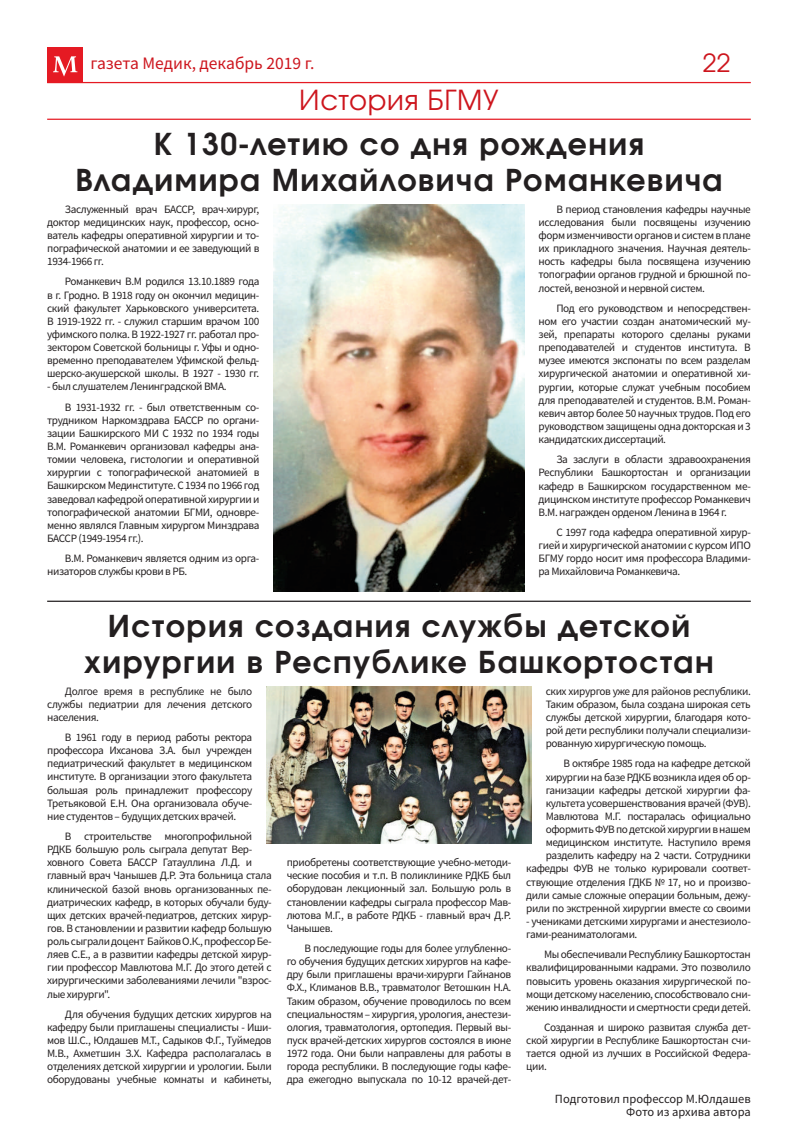
<style>
.page{position:relative;width:798px;height:1134px;background:#fff}
.page>*{position:absolute;margin:0;border:0;box-sizing:border-box;transform-origin:0 0}
.t1{font:700 30px/36px "Evolventa";letter-spacing:.05em;color:#231f20;text-align:center}
.t2{font:27.5px "Evolventa";letter-spacing:.025em;color:#cd151d}
.t3{font:25px "Evolventa";color:#cd151d}
.t4{font:17.5px "Source Sans Pro";color:#cd151d}
.t5{font:12.5px/13.1px "Source Sans Pro";color:#231f20;text-align:right}
.t6{font:11.25px/13.1px "Source Sans Pro";letter-spacing:-.035em;color:#231f20;text-align:justify}
</style>
<div class="page">
<div style="left:47px;top:47px;width:36px;height:36px;background:#e51a23"></div>
<svg style="left:53px;top:56px;width:24px;height:21px"></svg>
<hr style="left:47px;top:82px;width:703px;height:1px;background:#e51a23">
<hr style="left:47px;top:119px;width:703px;height:1px;background:#e51a23">
<hr style="left:47px;top:601px;width:703px;height:1px;background:#231f20">
<img style="left:273px;top:204px;width:251px;height:388px">
<img style="left:266px;top:686px;width:265px;height:157px">
<h3 class="t4" style="left:90px;top:52px;width:225px">газета Медик, декабрь 2019 г.</h3>
<h3 class="t3" style="left:702px;top:48px;width:29px">22</h3>
<h2 class="t2" style="left:299px;top:83px;width:201px">История БГМУ</h2>
<h1 class="t1" style="left:75px;top:126px;width:648px">К 130-летию со дня рождения<br>Владимира Михайловича Романкевича</h1>
<p class="t6" style="left:47px;top:202px;width:214px;text-indent:18px">Заслуженный врач БАССР, врач-хирург, доктор медицинских наук, профессор, осно&shy;ватель кафедры оперативной хирургии и то&shy;пографической анатомии и ее заведующий в 1934-1966 гг.</p>
<p class="t6" style="left:47px;top:275px;width:214px;text-indent:18px">Романкевич В.М родился 13.10.1889 года в г. Гродно. В 1918 году он окончил медицин&shy;ский факультет Харьковского университета.<br>В 1919-1922 гг. - служил старшим врачом 100 уфимского полка. В 1922-1927 гг. работал про&shy;зектором Советской больницы г. Уфы и одно&shy;временно преподавателем Уфимской фельд&shy;шерско-акушерской школы. В 1927 - 1930 гг.</p>
<p class="t6" style="left:65px;top:376px;width:196px;line-height:20.2px;text-indent:-18px">- был слушателем Ленинградской ВМА.<br>В 1931-1932 гг. - был ответственным со-</p>
<p class="t6" style="left:47px;top:413px;width:214px">трудником Наркомздрава БАССР по органи&shy;зации Башкирского МИ С 1932 по 1934 годы В.М. Романкевич организовал кафедры ана&shy;томии человека, гистологии и оперативной хирургии с топографической анатомией в Башкирском Мединституте. С 1934 по 1966 год заведовал кафедрой оперативной хирургии и топографической анатомии БГМИ, одновре&shy;менно являлся Главным хирургом Минздрава БАССР (1949-1954 гг.).</p>
<p class="t6" style="left:47px;top:552px;width:214px;text-indent:18px">В.М. Романкевич является одним из орга&shy;низаторов службы крови в РБ.</p>
<p class="t6" style="left:538px;top:202px;width:214px;text-indent:18px">В период становления кафедры научные исследования были посвящены изучению форм изменчивости органов и систем в плане их прикладного значения. Научная деятель&shy;ность кафедры была посвящена изучению топографии органов грудной и брюшной по&shy;лостей, венозной и нервной систем.</p>
<p class="t6" style="left:538px;top:301px;width:214px;text-indent:18px">Под его руководством и непосредствен&shy;ном его участии создан анатомический му&shy;зей, препараты которого сделаны руками преподавателей и студентов института. В музее имеются экспонаты по всем разделам хирургической анатомии и оперативной хи&shy;рургии, которые служат учебным пособием для преподавателей и студентов. В.М. Роман&shy;кевич автор более 50 научных трудов. Под его руководством защищены одна докторская и 3 кандидатских диссертаций.</p>
<p class="t6" style="left:538px;top:453px;width:214px;text-indent:18px">За заслуги в области здравоохранения Республики Башкортостан и организации кафедр в Башкирском государственном ме&shy;дицинском институте профессор Романкевич В.М. награжден орденом Ленина в 1964 г.</p>
<p class="t6" style="left:538px;top:526px;width:214px;text-indent:18px">С 1997 года кафедра оперативной хирур&shy;гией и хирургической анатомии с курсом ИПО БГМУ гордо носит имя профессора Владими&shy;ра Михайловича Романкевича.</p>
<h1 class="t1" style="left:84px;top:608px;width:630px">История создания службы детской хирургии в Республике Башкортостан</h1>
<p class="t6" style="left:47px;top:684px;width:206px;text-indent:18px">Долгое время в республике не было службы педиатрии для лечения детского населения.</p>
<p class="t6" style="left:47px;top:731px;width:206px;text-indent:18px">В 1961 году в период работы ректора профессора Ихсанова З.А. был учрежден педиатрический факультет в медицинском институте. В организации этого факультета большая роль принадлежит профессору Третьяковой Е.Н. Она организовала обуче&shy;ние студентов – будущих детских врачей.</p>
<p class="t6" style="left:47px;top:830px;width:226px;text-align:left;text-indent:18px">В строительстве многопрофильной РДКБ большую роль сыграла депутат Вер&shy;ховного Совета БАССР Гатауллина Л.Д. и главный врач Чанышев Д.Р. Эта больница стала клинической базой вновь организованных пе&shy;диатрических кафедр, в которых обучали буду&shy;щих детских врачей-педиатров, детских хирур&shy;гов. В становлении и развитии кафедр большую роль сыграли доцент Байков О.К., профессор Бе&shy;ляев С.Е., а в развитии кафедры детской хирур&shy;гии профессор Мавлютова М.Г. До этого детей с хирургическими заболеваниями лечили "взрос&shy;лые хирурги".</p>
<p class="t6" style="left:47px;top:1007px;width:226px;text-indent:18px">Для обучения будущих детских хирургов на кафедру были приглашены специалисты - Иши&shy;мов Ш.С., Юлдашев М.Т., Садыков Ф.Г., Туймедов М.В., Ахметшин З.Х. Кафедра располагалась в отделениях детской хирургии и урологии. Были оборудованы учебные комнаты и кабинеты,</p>
<p class="t6" style="left:545px;top:684px;width:206px">ских хирургов уже для районов республики.<br>Таким образом, была создана широкая сеть службы детской хирургии, благодаря кото&shy;рой дети республики получали специализи&shy;рованную хирургическую помощь.</p>
<p class="t6" style="left:526px;top:757px;width:226px;text-align:right">В октябре 1985 года на кафедре детской хирургии на базе РДКБ возникла идея об ор&shy;ганизации кафедры детской хирургии фа&shy;культета усовершенствования врачей (ФУВ).<br>Мавлютова М.Г. постаралась официально оформить ФУВ по детской хирургии в нашем медицинском институте. Наступило время разделить кафедру на 2 части. Сотрудники кафедры ФУВ не только курировали соответ&shy;ствующие отделения ГДКБ № 17, но и произво&shy;дили самые сложные операции больным, дежу&shy;рили по экстренной хирургии вместе со своими</p>
<p class="t6" style="left:526px;top:915px;width:226px">- учениками детскими хирургами и анестезиоло&shy;гами-реаниматологами.</p>
<p class="t6" style="left:526px;top:948px;width:226px;text-indent:18px">Мы обеспечивали Республику Башкортостан квалифицированными кадрами. Это позволило повысить уровень оказания хирургической по&shy;мощи детскому населению, способствовало сни&shy;жению инвалидности и смертности среди детей.</p>
<p class="t6" style="left:526px;top:1021px;width:226px;text-indent:18px">Созданная и широко развитая служба дет&shy;ской хирургии в Республике Башкортостан счи&shy;тается одной из лучших в Российской Федера&shy;ции.</p>
<p class="t5" style="left:554px;top:1092px;width:197px">Подготовил профессор М.Юлдашев<br>Фото из архива автора</p>
<p class="t6" style="left:286px;top:856px;width:226px">приобретены соответствующие учебно-методи&shy;ческие пособия и т.п. В поликлинике РДКБ был оборудован лекционный зал. Большую роль в становлении кафедры сыграла профессор Мав&shy;лютова М.Г., в работе РДКБ - главный врач Д.Р.<br>Чанышев.</p>
<p class="t6" style="left:286px;top:942px;width:226px;text-indent:18px">В последующие годы для более углубленно&shy;го обучения будущих детских хирургов на кафе&shy;дру были приглашены врачи-хирурги Гайнанов Ф.Х., Климанов В.В., травматолог Ветошкин Н.А.<br>Таким образом, обучение проводилось по всем специальностям – хирургия, урология, анестези&shy;ология, травматология, ортопедия. Первый вы&shy;пуск врачей-детских хирургов состоялся в июне 1972 года. Они были направлены для работы в города республики. В последующие годы кафе&shy;дра ежегодно выпускала по 10-12 врачей-дет-</p>
</div>
